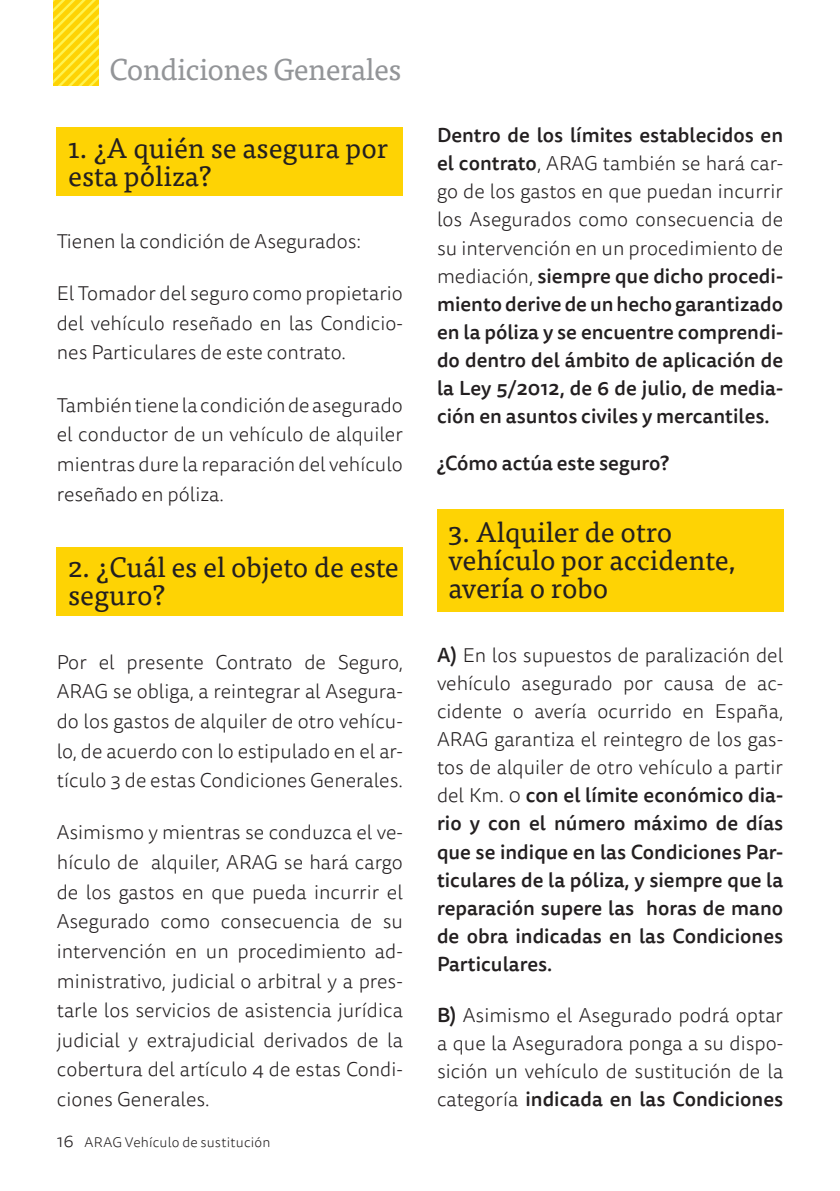
<style>
.page{position:relative;width:840px;height:1191px;background:#fff}
.page>*{position:absolute;margin:0;border:0;box-sizing:border-box;transform-origin:0 0}
.t1{font:30px "Tisa Pro";letter-spacing:-.02em;color:#939598}
.Titular{font:28px/28px "Tisa Pro";color:#231f20}
.t2{font:300 20px/29.6px "Tisa Sans Pro";color:#231f20;text-align:justify}
.t3{font:500 20px/28px "Tisa Sans Pro";color:#231f20;text-align:justify}
.t4{font:300 14px "Tisa Sans Pro";letter-spacing:.015em;color:#231f20}
.s1{font-size:18px}
.s2{font-weight:300}
.s3{font-weight:500}
</style>
<div class="page">
<svg style="left:53px;top:0;width:46px;height:85px;background:#fedd1c"></svg>
<div style="left:57px;top:128px;width:346px;height:68px;background:#fed304"></div>
<div style="left:57px;top:547px;width:346px;height:68px;background:#fed304"></div>
<div style="left:437px;top:509px;width:345px;height:102px;background:#fed304"></div>
<h1 class="t1" style="left:110px;top:47px;width:293px">Condiciones Generales</h1>
<p class="Titular" style="left:68px;top:132px;width:321px">1. ¿A quién se asegura por esta póliza?</p>
<p class="t2" style="left:57px;top:227px;width:306px">Tienen la condición de Asegurados:</p>
<p class="t2" style="left:57px;top:279px;width:347px">El Tomador del seguro como propietario del vehículo reseñado en las Condicio&shy;nes Particulares de este contrato.</p>
<p class="t2" style="left:57px;top:391px;width:347px">También tiene la condición de asegurado el conductor de un vehículo de alquiler mientras dure la reparación del vehículo reseñado en póliza.</p>
<p class="Titular" style="left:68px;top:552px;width:332px">2. ¿Cuál es el objeto de este seguro?</p>
<p class="t2" style="left:57px;top:648px;width:347px">Por el presente Contrato de Seguro, ARAG se obliga, a reintegrar al Asegura&shy;do los gastos de alquiler de otro vehícu&shy;lo, de acuerdo con lo estipulado en el ar&shy;tículo 3 de estas Condiciones Generales.</p>
<p class="t2" style="left:57px;top:818px;width:347px">Asimismo y mientras se conduzca el ve&shy;hículo de alquiler, ARAG se hará cargo de los gastos en que pueda incurrir el Asegurado como consecuencia de su intervención en un procedimiento ad&shy;ministrativo, judicial o arbitral y a pres&shy;tarle los servicios de asistencia jurídica judicial y extrajudicial derivados de la cobertura del artículo 4 de estas Condi&shy;ciones Generales.</p>
<p class="t4" style="left:57px;top:1133px;width:215px"><span class="s1">16</span> ARAG Vehículo de sustitución</p>
<p class="t3" style="left:437px;top:121px;width:347px">Dentro de los límites establecidos en el contrato<span class="s2">, ARAG también se hará car&shy;go de los gastos en que puedan incurrir los Asegurados como consecuencia de su intervención en un procedimiento de mediación,</span> siempre que dicho procedi&shy;miento derive de un hecho garantizado en la póliza y se encuentre comprendi&shy;do dentro del ámbito de aplicación de la Ley 5/2012, de 6 de julio, de media&shy;ción en asuntos civiles y mercantiles.</p>
<p class="t3" style="left:437px;top:449px;width:233px">¿Cómo actúa este seguro?</p>
<p class="Titular" style="left:448px;top:517px;width:288px">3. Alquiler de otro vehículo por accidente, avería o robo</p>
<p class="t3" style="left:437px;top:641px;width:347px">A) <span class="s2">En los supuestos de paralización del vehículo asegurado por causa de ac&shy;cidente o avería ocurrido en España, ARAG garantiza el reintegro de los gas&shy;tos de alquiler de otro vehículo a partir del Km. 0</span> con el límite económico dia&shy;rio y con el número máximo de días que se indique en las Condiciones Par&shy;ticulares de la póliza, y siempre que la reparación supere las horas de mano de obra indicadas en las Condiciones Particulares.</p>
<p class="t2" style="left:437px;top:1001px;width:347px;line-height:28px"><span class="s3">B)</span> Asimismo el Asegurado podrá optar a que la Aseguradora ponga a su dispo&shy;sición un vehículo de sustitución de la categoría <span class="s3">indicada en las Condiciones</span></p>
</div>
